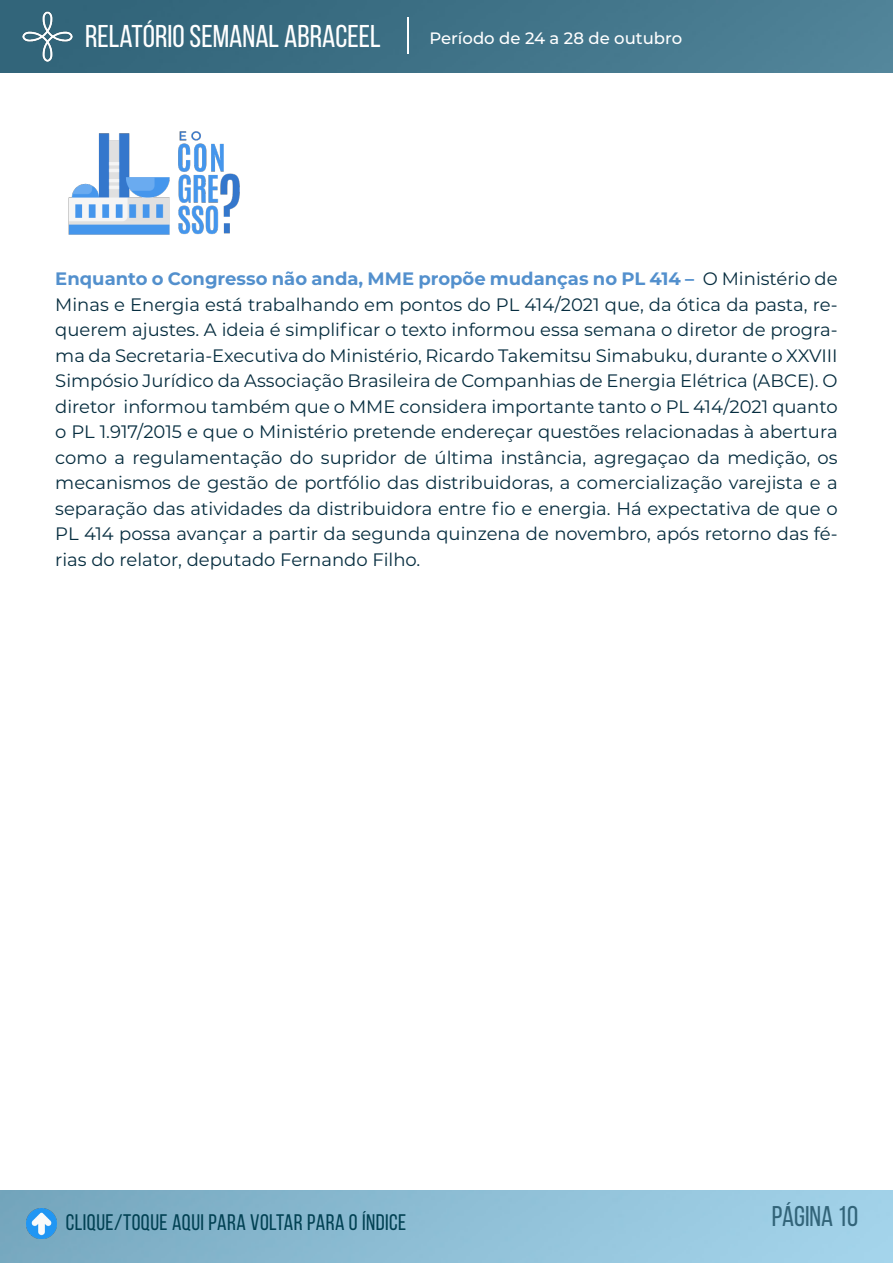
<style>
.page{position:relative;width:893px;height:1263px;background:#fff}
.page>*{position:absolute;margin:0;border:0;box-sizing:border-box;transform-origin:0 0}
.t1{font:31.5px "Bebas Neue";color:#fff}
.t2{font:28.5px "Bebas Neue";color:#326479}
.t3{font:22.5px "Bebas Neue";letter-spacing:.02em;color:#014153}
.t4{font:18px/25.5px "Montserrat";color:#062d3f;text-align:justify}
.t5{font:500 16.5px "Montserrat";color:#fff}
.s1{font-weight:700;color:#5390cd}
</style>
<div class="page">
<img style="left:0;top:0;width:893px;height:72px">
<img style="left:0;top:1191px;width:892px;height:72px">
<img style="left:23px;top:11px;width:50px;height:50px">
<hr style="left:407px;top:17px;width:2px;height:37px;background:#fff">
<img style="left:27px;top:1209px;width:29px;height:29px">
<img style="left:68px;top:131px;width:172px;height:104px">
<h1 class="t1" style="left:85px;top:19px;width:297px">RELATÓRIO SEMANAL ABRACEEL</h1>
<p class="t5" style="left:429px;top:26px;width:254px">Período de 24 a 28 de outubro</p>
<p class="t4" style="left:55px;top:266px;width:784px"><span class="s1">Enquanto o Congresso não anda, MME propõe mudanças no PL 414 –</span> O Ministério de Minas e Energia está trabalhando em pontos do PL 414/2021 que, da ótica da pasta, re&shy;querem ajustes. A ideia é simplificar o texto informou essa semana o diretor de progra&shy;ma da Secretaria-Executiva do Ministério, Ricardo Takemitsu Simabuku, durante o XXVIII Simpósio Jurídico da Associação Brasileira de Companhias de Energia Elétrica (ABCE). O diretor informou também que o MME considera importante tanto o PL 414/2021 quanto o PL 1.917/2015 e que o Ministério pretende endereçar questões relacionadas à abertura como a regulamentação do supridor de última instância, agregaçao da medição, os mecanismos de gestão de portfólio das distribuidoras, a comercialização varejista e a separação das atividades da distribuidora entre fio e energia. Há expectativa de que o PL 414 possa avançar a partir da segunda quinzena de novembro, após retorno das fé&shy;rias do relator, deputado Fernando Filho.</p>
<p class="t3" style="left:66px;top:1210px;width:342px">CLIQUE/TOQUE AQUI PARA VOLTAR PARA O ÍNDICE</p>
<h2 class="t2" style="left:772px;top:1200px;width:88px">PÁGINA 10</h2>
</div>
